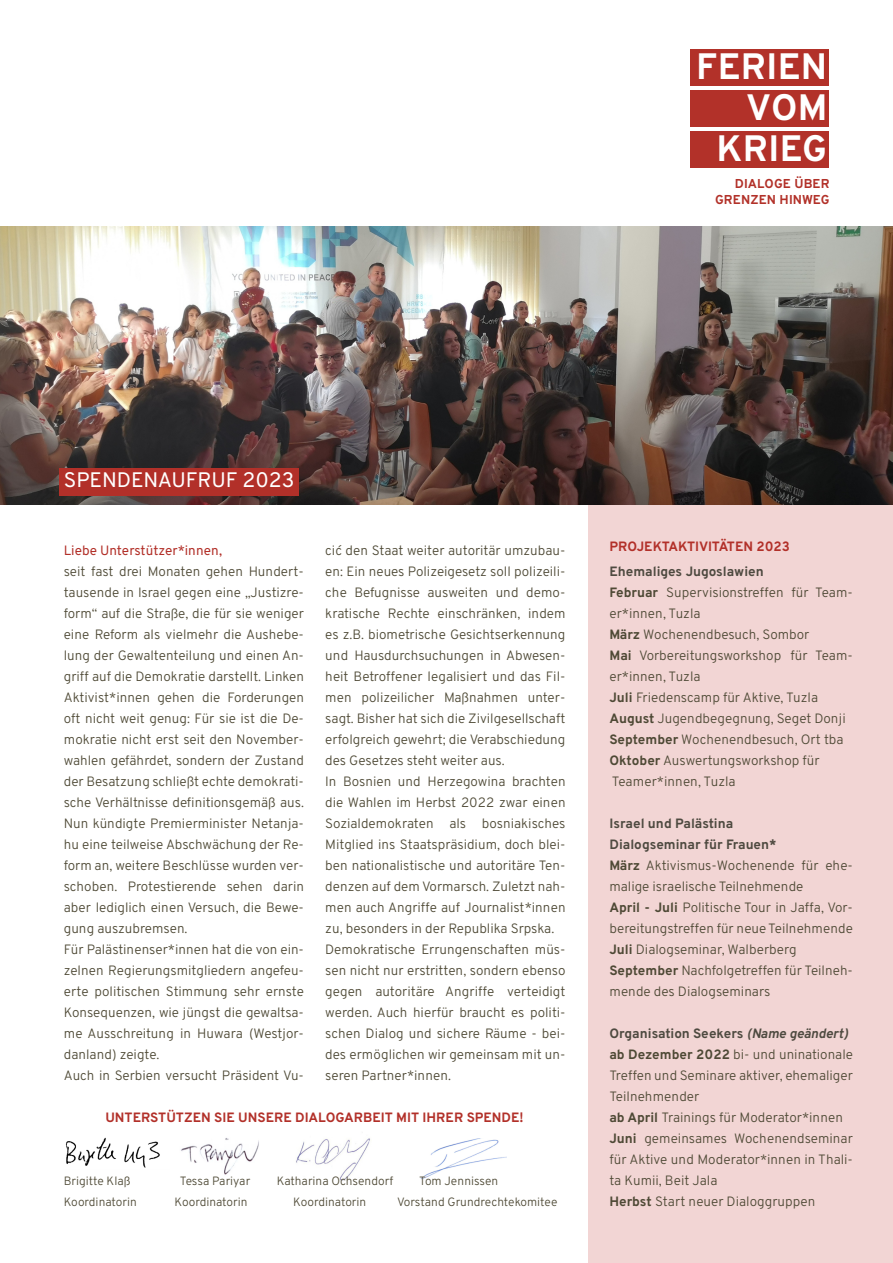
<style>
.page{position:relative;width:893px;height:1263px;background:#fff}
.page>*{position:absolute;margin:0;border:0;box-sizing:border-box;transform-origin:0 0}
.t1{font:700 36.75px/40.8px "Overpass";letter-spacing:.005em;color:#fff;text-align:right}
.t2{font:21px "Overpass";color:#fff}
.t3{font:300 13.5px/21px "Overpass";color:#4e4935}
.t4{font:700 13.5px "Overpass";color:#b23029}
.t5{font:13.5px "Overpass";color:#b23029}
.t6{font:700 12.9px/15.5px "Overpass";letter-spacing:.005em;color:#b23129;text-align:right}
.t7{font:300 12px/21px "Overpass";color:#4e4935}
.s1{font-weight:700;color:#4e4a40}
.s2{font-weight:700}
.s3{font-weight:700;font-style:italic;color:#4e4a40}
</style>
<div class="page">
<div style="left:691px;top:50px;width:138px;height:36px;background:#b23129"></div>
<div style="left:691px;top:90px;width:138px;height:37px;background:#b23129"></div>
<div style="left:691px;top:131px;width:138px;height:37px;background:#b23129"></div>
<div style="left:588px;top:453px;width:305px;height:810px;background:#f2d5d4"></div>
<img style="left:0;top:226px;width:893px;height:278px">
<div style="left:60px;top:468px;width:239px;height:27px;background:#b23029"></div>
<img style="left:296px;top:1138px;width:74px;height:42px">
<img style="left:181px;top:1138px;width:78px;height:37px">
<img style="left:65px;top:1137px;width:95px;height:31px">
<img style="left:420px;top:1139px;width:87px;height:41px">
<h1 class="t1" style="left:696px;top:50px;width:133px">FERIEN<br>VOM<br>KRIEG</h1>
<p class="t6" style="left:715px;top:177px;width:116px">DIALOGE ÜBER<br>GRENZEN HINWEG</p>
<h2 class="t2" style="left:64px;top:469px;width:232px">SPENDENAUFRUF 2023</h2>
<p class="t5" style="left:64px;top:543px;width:160px">Liebe Unterstützer*innen,</p>
<p class="t3" style="left:64px;top:562px;width:242px">seit fast drei Monaten gehen Hundert&shy;tausende in Israel gegen eine „Justizre&shy;form“ auf die Straße, die für sie weniger eine Reform als vielmehr die Aushebe&shy;lung der Gewaltenteilung und einen An&shy;griff auf die Demokratie darstellt. Linken Aktivist*innen gehen die Forderungen oft nicht weit genug: Für sie ist die De&shy;mokratie nicht erst seit den November&shy;wahlen gefährdet, sondern der Zustand der Besatzung schließt echte demokrati&shy;sche Verhältnisse definitionsgemäß aus.<br>Nun kündigte Premierminister Netanja&shy;hu eine teilweise Abschwächung der Re&shy;form an, weitere Beschlüsse wurden ver&shy;schoben. Protestierende sehen darin aber lediglich einen Versuch, die Bewe&shy;gung auszubremsen.<br>Für Palästinenser*innen hat die von ein&shy;zelnen Regierungsmitgliedern angefeu&shy;erte politischen Stimmung sehr ernste Konsequenzen, wie jüngst die gewaltsa&shy;me Ausschreitung in Huwara (Westjor&shy;danland) zeigte.<br>Auch in Serbien versucht Präsident Vu-</p>
<p class="t3" style="left:325px;top:541px;width:242px">cić den Staat weiter autoritär umzubau&shy;en: Ein neues Polizeigesetz soll polizeili&shy;che Befugnisse ausweiten und demo&shy;kratische Rechte einschränken, indem es z.B. biometrische Gesichtserkennung und Hausdurchsuchungen in Abwesen&shy;heit Betroffener legalisiert und das Fil&shy;men polizeilicher Maßnahmen unter&shy;sagt. Bisher hat sich die Zivilgesellschaft erfolgreich gewehrt; die Verabschiedung des Gesetzes steht weiter aus.<br>In Bosnien und Herzegowina brachten die Wahlen im Herbst 2022 zwar einen Sozialdemokraten als bosniakisches Mitglied ins Staatspräsidium, doch blei&shy;ben nationalistische und autoritäre Ten&shy;denzen auf dem Vormarsch. Zuletzt nah&shy;men auch Angriffe auf Journalist*innen zu, besonders in der Republika Srpska.<br>Demokratische Errungenschaften müs&shy;sen nicht nur erstritten, sondern ebenso gegen autoritäre Angriffe verteidigt werden. Auch hierfür braucht es politi&shy;schen Dialog und sichere Räume - bei&shy;des ermöglichen wir gemeinsam mit un&shy;seren Partner*innen.</p>
<p class="t4" style="left:105px;top:1110px;width:420px">UNTERSTÜTZEN SIE UNSERE DIALOGARBEIT MIT IHRER SPENDE!</p>
<p class="t7" style="left:64px;top:1172px;width:68px">Brigitte Klaß</p>
<p class="t7" style="left:180px;top:1172px;width:72px">Tessa Pariyar</p>
<p class="t7" style="left:277px;top:1172px;width:118px">Katharina Ochsendorf</p>
<p class="t7" style="left:397px;top:1172px;width:162px;text-indent:22px">Tom Jennissen<br>Vorstand Grundrechtekomitee</p>
<p class="t7" style="left:64px;top:1193px;width:74px">Koordinatorin</p>
<p class="t7" style="left:175px;top:1193px;width:74px">Koordinatorin</p>
<p class="t7" style="left:293px;top:1193px;width:74px">Koordinatorin</p>
<p class="t4" style="left:609px;top:539px;width:182px">PROJEKTAKTIVITÄTEN 2023</p>
<p class="t3" style="left:609px;top:562px;width:245px"><span class="s1">Ehemaliges Jugoslawien<br></span><span class="s2">Februar</span> Supervisionstreffen für Team&shy;er*innen, Tuzla<br><span class="s2">März</span> Wochenendbesuch, Sombor<br><span class="s2">Mai</span> Vorbereitungsworkshop für Team&shy;er*innen, Tuzla<br><span class="s2">Juli</span> Friedenscamp für Aktive, Tuzla<br><span class="s2">August</span> Jugendbegegnung, Seget Donji<br><span class="s2">September</span> Wochenendbesuch, Ort tba<br><span class="s2">Oktober</span> Auswertungsworkshop für<br>Teamer*innen, Tuzla</p>
<p class="t3" style="left:609px;top:814px;width:245px"><span class="s1">Israel und Palästina<br>Dialogseminar für Frauen*<br></span><span class="s2">März</span> Aktivismus-Wochenende für ehe&shy;malige israelische Teilnehmende<br><span class="s2">April - Juli</span> Politische Tour in Jaffa, Vor&shy;bereitungstreffen für neue Teilnehmende <span class="s2">Juli</span> Dialogseminar, Walberberg <span class="s2">September</span> Nachfolgetreffen für Teilneh&shy;mende des Dialogseminars</p>
<p class="t3" style="left:609px;top:1024px;width:245px"><span class="s1">Organisation Seekers</span> <span class="s3">(Name geändert) </span><span class="s2">ab Dezember 2022</span> bi- und uninationale Treffen und Seminare aktiver, ehemaliger Teilnehmender<br><span class="s2">ab April</span> Trainings für Moderator*innen <span class="s2">Juni</span> gemeinsames Wochenendseminar für Aktive und Moderator*innen in Thali&shy;ta Kumii, Beit Jala<br><span class="s2">Herbst</span> Start neuer Dialoggruppen</p>
</div>
